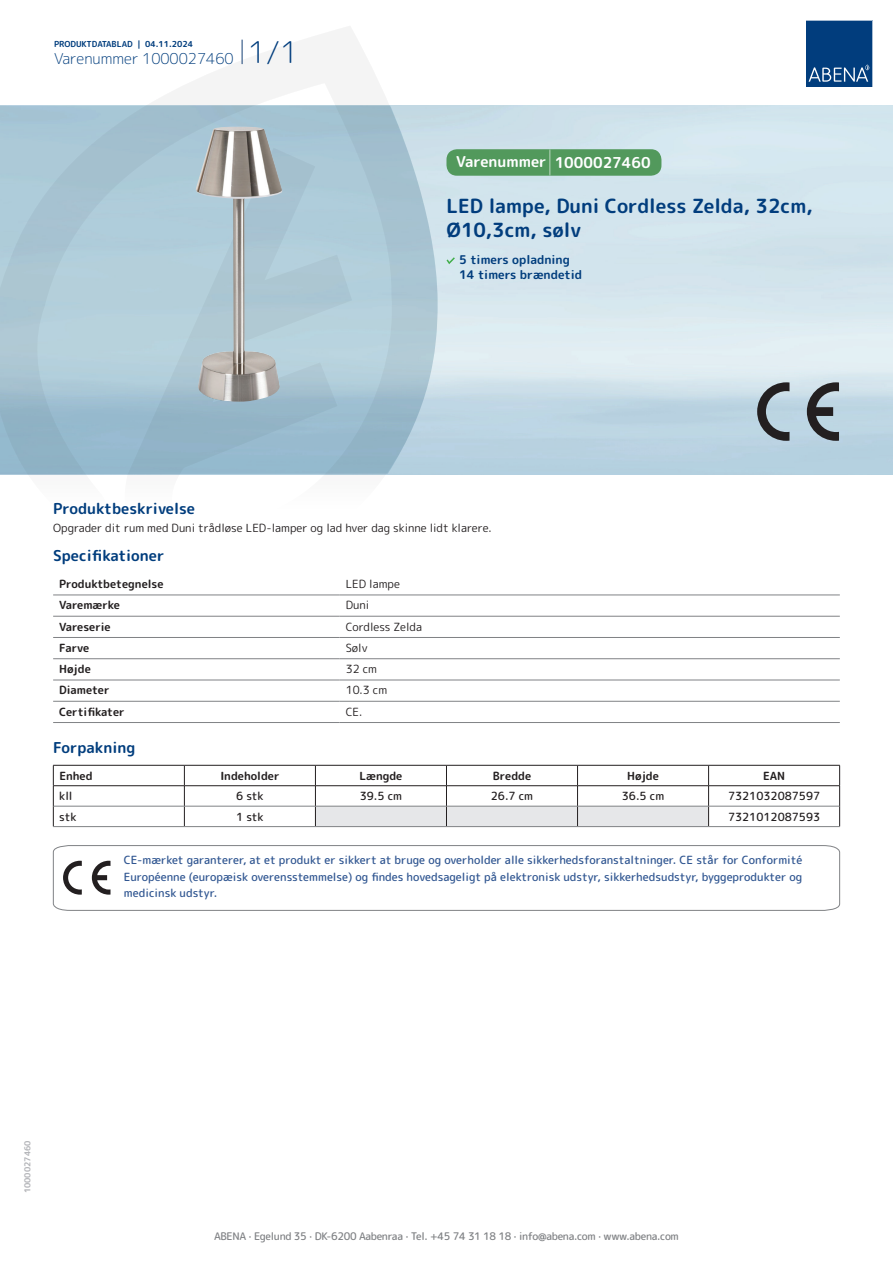
<style>
.page{position:relative;width:893px;height:1263px;background:#fff}
.page>*{position:absolute;margin:0;border:0;box-sizing:border-box;transform-origin:0 0}
.t1{font:700 19.5px/24px "Rounded Mplus 1 c";color:#013d7d}
.t2{font:700 15px "Rounded Mplus 1 c";color:#013d7d}
.t3{font:300 15px "Rounded Mplus 1 c";color:#013d7d}
.t4{font:700 15px "Rounded Mplus 1 c";color:#fff}
.t5{font:700 12px/15px "Rounded Mplus 1 c";color:#013d7d}
.t6{font:500 11.25px/16.5px "Rounded Mplus 1 c";color:#305691;text-align:justify}
.t7{font:11.25px "Rounded Mplus 1 c";color:#231f20}
.t8{font:700 11.25px "Rounded Mplus 1 c";color:#231f20}
.t9{font:500 11.25px "Rounded Mplus 1 c";color:#231f20}
.t10{font:500 10.5px "Rounded Mplus 1 c";letter-spacing:-.03em;color:#808285}
.t11{font:700 8.25px "Rounded Mplus 1 c";color:#013d7d}
.t12{font:700 8.25px "Rounded Mplus 1 c";color:#b2b3b7}
.s1{font-size:30px}
.s2{font-size:25.5px}
</style>
<div class="page">
<svg style="left:0;top:26px;width:439px;height:569px"></svg>
<svg style="left:0;top:106px;width:438px;height:368px;background:#a8c5d4"></svg>
<svg style="left:242px;top:40px;width:1px;height:24px"></svg>
<svg style="left:806px;top:20px;width:67px;height:67px;background:#144b86"></svg>
<img style="left:195px;top:127px;width:87px;height:275px">
<hr style="left:53px;top:595px;width:287px;height:1px;background:#808285">
<hr style="left:340px;top:595px;width:500px;height:1px;background:#808285">
<hr style="left:53px;top:616px;width:287px;height:1px;background:#808285">
<hr style="left:340px;top:616px;width:500px;height:1px;background:#808285">
<hr style="left:53px;top:637px;width:287px;height:1px;background:#808285">
<hr style="left:340px;top:637px;width:500px;height:1px;background:#808285">
<hr style="left:53px;top:658px;width:287px;height:1px;background:#808285">
<hr style="left:340px;top:658px;width:500px;height:1px;background:#808285">
<hr style="left:53px;top:680px;width:287px;height:1px;background:#808285">
<hr style="left:340px;top:680px;width:500px;height:1px;background:#808285">
<hr style="left:53px;top:701px;width:287px;height:1px;background:#808285">
<hr style="left:340px;top:701px;width:500px;height:1px;background:#808285">
<hr style="left:53px;top:722px;width:287px;height:1px;background:#808285">
<hr style="left:340px;top:722px;width:500px;height:1px;background:#808285">
<hr style="left:53px;top:765px;width:131px;height:1px;background:#231f20">
<hr style="left:184px;top:765px;width:131px;height:1px;background:#231f20">
<hr style="left:709px;top:765px;width:131px;height:1px;background:#231f20">
<hr style="left:53px;top:785px;width:131px;height:1px;background:#231f20">
<hr style="left:184px;top:785px;width:131px;height:1px;background:#231f20">
<hr style="left:709px;top:785px;width:131px;height:1px;background:#231f20">
<svg style="left:53px;top:765px;width:1px;height:61px"></svg>
<svg style="left:184px;top:765px;width:1px;height:61px"></svg>
<svg style="left:315px;top:765px;width:394px;height:61px"></svg>
<svg style="left:839px;top:765px;width:1px;height:61px"></svg>
<hr style="left:54px;top:806px;width:130px;height:1px;background:#808285">
<hr style="left:184px;top:806px;width:131px;height:1px;background:#808285">
<hr style="left:315px;top:806px;width:131px;height:1px;background:#808285">
<hr style="left:446px;top:806px;width:131px;height:1px;background:#808285">
<hr style="left:577px;top:806px;width:132px;height:1px;background:#808285">
<hr style="left:709px;top:806px;width:130px;height:1px;background:#808285">
<hr style="left:53px;top:826px;width:131px;height:1px;background:#808285">
<hr style="left:184px;top:826px;width:131px;height:1px;background:#808285">
<hr style="left:315px;top:826px;width:131px;height:1px;background:#808285">
<hr style="left:446px;top:826px;width:131px;height:1px;background:#808285">
<hr style="left:577px;top:826px;width:132px;height:1px;background:#808285">
<hr style="left:709px;top:826px;width:131px;height:1px;background:#808285">
<svg style="left:53px;top:845px;width:787px;height:66px"></svg>
<svg style="left:807px;top:382px;width:32px;height:59px;background:#778188"></svg>
<svg style="left:757px;top:382px;width:32px;height:59px;background:#839098"></svg>
<svg style="left:446px;top:257px;width:9px;height:7px"></svg>
<div style="left:446px;top:149px;width:215px;height:27px;background:#52995c;border-radius:10px"></div>
<p class="t11" style="left:54px;top:38px;width:141px">PRODUKTDATABLAD | 04.11.2024</p>
<h2 class="t3" style="left:54px;top:48px;width:246px">Varenummer 1000027460 <span class="s1">1/1</span></h2>
<h2 class="t4" style="left:456px;top:152px;width:196px">Varenummer <span class="s2">|</span> 1000027460</h2>
<h1 class="t1" style="left:446px;top:194px;width:368px">LED lampe, Duni Cordless Zelda, 32cm,<br>Ø10,3cm, sølv</h1>
<p class="t5" style="left:459px;top:252px;width:124px">5 timers opladning<br>14 timers brændetid</p>
<h2 class="t2" style="left:53px;top:498px;width:143px">Produktbeskrivelse</h2>
<p class="t7" style="left:53px;top:520px;width:440px">Opgrader dit rum med Duni trådløse LED-lamper og lad hver dag skinne lidt klarere.</p>
<h2 class="t2" style="left:53px;top:545px;width:113px">Specifikationer</h2>
<p class="t8" style="left:59px;top:576px;width:106px">Produktbetegnelse</p>
<p class="t7" style="left:346px;top:576px;width:56px">LED lampe</p>
<p class="t8" style="left:59px;top:597px;width:62px">Varemærke</p>
<p class="t7" style="left:346px;top:597px;width:25px">Duni</p>
<p class="t8" style="left:59px;top:618px;width:53px">Vareserie</p>
<p class="t7" style="left:346px;top:618px;width:78px">Cordless Zelda</p>
<p class="t8" style="left:59px;top:640px;width:32px">Farve</p>
<p class="t7" style="left:346px;top:640px;width:23px">Sølv</p>
<p class="t8" style="left:59px;top:661px;width:33px">Højde</p>
<p class="t7" style="left:346px;top:661px;width:33px">32 cm</p>
<p class="t8" style="left:59px;top:682px;width:52px">Diameter</p>
<p class="t7" style="left:346px;top:682px;width:43px">10.3 cm</p>
<p class="t8" style="left:59px;top:704px;width:67px">Certifikater</p>
<p class="t7" style="left:346px;top:704px;width:18px">CE.</p>
<h2 class="t2" style="left:53px;top:737px;width:84px">Forpakning</h2>
<p class="t8" style="left:59px;top:768px;width:35px">Enhed</p>
<p class="t8" style="left:220px;top:768px;width:61px">Indeholder</p>
<p class="t8" style="left:359px;top:768px;width:44px">Længde</p>
<p class="t8" style="left:493px;top:768px;width:40px">Bredde</p>
<p class="t8" style="left:627px;top:768px;width:33px">Højde</p>
<p class="t8" style="left:763px;top:768px;width:24px">EAN</p>
<p class="t9" style="left:59px;top:788px;width:15px">kll</p>
<p class="t9" style="left:236px;top:788px;width:29px">6 stk</p>
<p class="t9" style="left:360px;top:788px;width:44px">39.5 cm</p>
<p class="t9" style="left:491px;top:788px;width:44px">26.7 cm</p>
<p class="t9" style="left:622px;top:788px;width:44px">36.5 cm</p>
<p class="t9" style="left:728px;top:788px;width:94px">7321032087597</p>
<p class="t9" style="left:59px;top:808px;width:19px">stk</p>
<p class="t9" style="left:236px;top:808px;width:29px">1 stk</p>
<p class="t9" style="left:728px;top:808px;width:94px">7321012087593</p>
<p class="t6" style="left:124px;top:852px;width:680px">CE-mærket garanterer, at et produkt er sikkert at bruge og overholder alle sikkerhedsforanstaltninger. CE står for Conformité Européenne (europæisk overensstemmelse) og findes hovedsageligt på elektronisk udstyr, sikkerhedsudstyr, byggeprodukter og medicinsk udstyr.</p>
<p class="t12" style="left:22px;top:1193px;width:54px;rotate:-90deg">1000027460</p>
<p class="t10" style="left:214px;top:1229px;width:466px">ABENA · Egelund 35 · DK-6200 Aabenraa · Tel. +45 74 31 18 18 · info@abena.com · www.abena.com</p>
</div>
